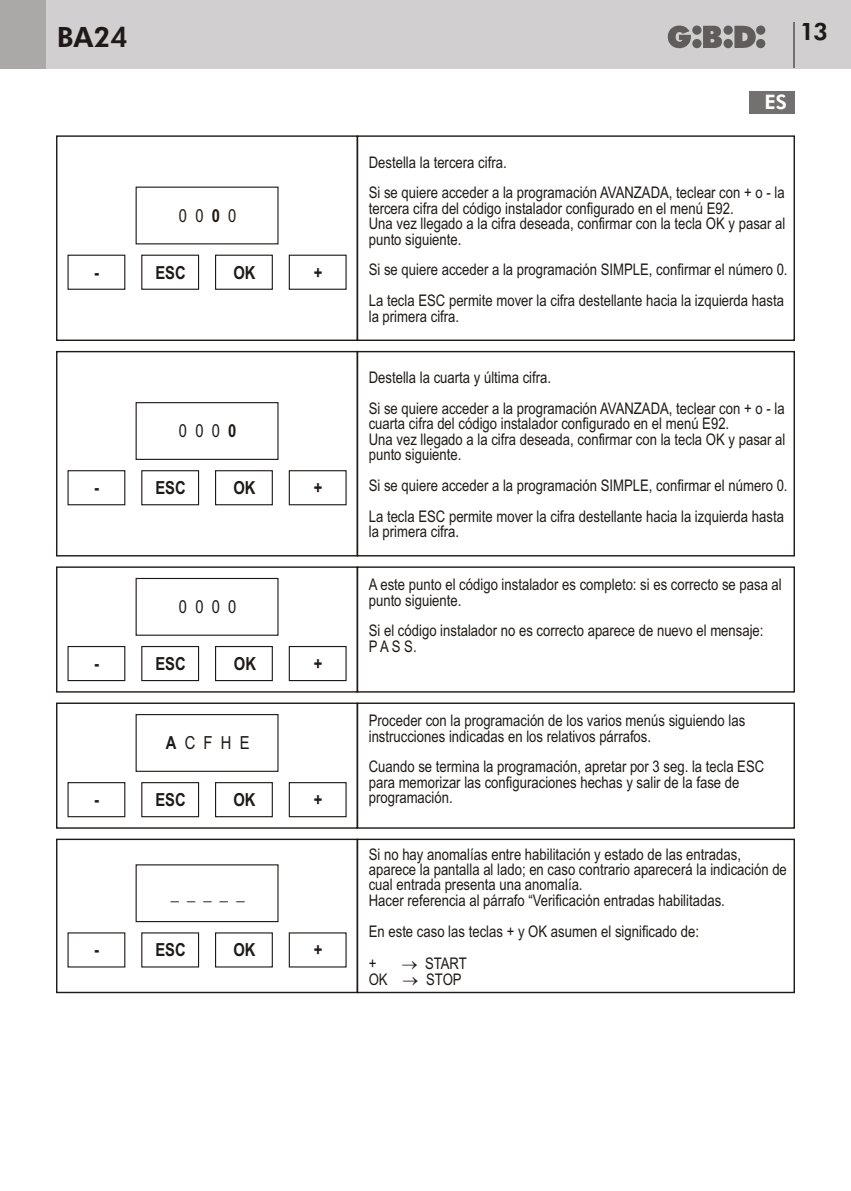
<style>
.page{position:relative;width:851px;height:1191px;background:#fff}
.page>*{position:absolute;margin:0;border:0;box-sizing:border-box;transform-origin:0 0}
.t1{font:800 28px "Futura BT";color:#1f1a17}
.t2{font:800 24px "Futura BT";color:#1f1a17}
.t3{font:800 20px "Futura BT";color:#fff}
.t4{font:700 18px "Arial Narrow";color:#1f1a17}
.t5{font:18px "Arial Narrow";color:#1f1a17}
.t6{font:16px/15.4px "Arial Narrow";color:#1f1a17}
.s1{font-weight:700}
</style>
<div class="page">
<div style="left:0;top:0;width:850px;height:68px;background:#d1cfcf"></div>
<div style="left:0;top:0;width:45px;height:68px;background:#aba8a8"></div>
<svg style="left:667px;top:26px;width:98px;height:22px"></svg>
<hr style="left:793px;top:23px;width:2px;height:45px;background:#737070">
<div style="left:748px;top:91px;width:46px;height:22px;background:#737070"></div>
<div style="left:56px;top:351px;width:302px;height:205px;border:1px solid #1f1a17"></div>
<div style="left:356px;top:351px;width:438px;height:205px;border:1px solid #1f1a17"></div>
<div style="left:135px;top:402px;width:143px;height:58px;border:1px solid #1f1a17"></div>
<div style="left:141px;top:470px;width:58px;height:35px;border:1px solid #1f1a17"></div>
<div style="left:67px;top:470px;width:58px;height:35px;border:1px solid #1f1a17"></div>
<div style="left:215px;top:470px;width:58px;height:35px;border:1px solid #1f1a17"></div>
<div style="left:289px;top:470px;width:57px;height:35px;border:1px solid #1f1a17"></div>
<div style="left:56px;top:566px;width:302px;height:126px;border:1px solid #1f1a17"></div>
<div style="left:356px;top:566px;width:438px;height:126px;border:1px solid #1f1a17"></div>
<div style="left:135px;top:578px;width:143px;height:58px;border:1px solid #1f1a17"></div>
<div style="left:141px;top:646px;width:58px;height:35px;border:1px solid #1f1a17"></div>
<div style="left:67px;top:646px;width:58px;height:35px;border:1px solid #1f1a17"></div>
<div style="left:215px;top:646px;width:58px;height:35px;border:1px solid #1f1a17"></div>
<div style="left:289px;top:646px;width:57px;height:35px;border:1px solid #1f1a17"></div>
<div style="left:56px;top:702px;width:302px;height:126px;border:1px solid #1f1a17"></div>
<div style="left:356px;top:702px;width:438px;height:126px;border:1px solid #1f1a17"></div>
<div style="left:135px;top:714px;width:143px;height:58px;border:1px solid #1f1a17"></div>
<div style="left:141px;top:782px;width:58px;height:35px;border:1px solid #1f1a17"></div>
<div style="left:67px;top:782px;width:58px;height:35px;border:1px solid #1f1a17"></div>
<div style="left:215px;top:782px;width:58px;height:35px;border:1px solid #1f1a17"></div>
<div style="left:289px;top:782px;width:57px;height:35px;border:1px solid #1f1a17"></div>
<div style="left:56px;top:838px;width:302px;height:155px;border:1px solid #1f1a17"></div>
<div style="left:356px;top:838px;width:438px;height:155px;border:1px solid #1f1a17"></div>
<div style="left:135px;top:864px;width:143px;height:58px;border:1px solid #1f1a17"></div>
<div style="left:141px;top:932px;width:58px;height:35px;border:1px solid #1f1a17"></div>
<div style="left:215px;top:932px;width:58px;height:35px;border:1px solid #1f1a17"></div>
<div style="left:56px;top:135px;width:302px;height:206px;border:1px solid #1f1a17"></div>
<div style="left:356px;top:135px;width:438px;height:206px;border:1px solid #1f1a17"></div>
<div style="left:141px;top:255px;width:58px;height:35px;border:1px solid #1f1a17"></div>
<div style="left:67px;top:255px;width:58px;height:35px;border:1px solid #1f1a17"></div>
<div style="left:215px;top:255px;width:58px;height:35px;border:1px solid #1f1a17"></div>
<div style="left:289px;top:255px;width:57px;height:35px;border:1px solid #1f1a17"></div>
<h1 class="t1" style="left:57px;top:26px;width:73px">BA24</h1>
<h2 class="t2" style="left:799px;top:22px;width:29px">13</h2>
<p class="t5" style="left:179px;top:209px;width:59px">0 0 <span class="s1">0</span> 0</p>
<p class="t4" style="left:94px;top:265px;width:6px">-</p>
<p class="t4" style="left:155px;top:265px;width:32px">ESC</p>
<p class="t4" style="left:233px;top:265px;width:24px">OK</p>
<p class="t4" style="left:314px;top:265px;width:10px">+</p>
<p class="t5" style="left:179px;top:424px;width:59px">0 0 0 <span class="s1">0</span></p>
<p class="t4" style="left:94px;top:481px;width:6px">-</p>
<p class="t4" style="left:155px;top:481px;width:32px">ESC</p>
<p class="t4" style="left:233px;top:481px;width:24px">OK</p>
<p class="t4" style="left:314px;top:481px;width:10px">+</p>
<p class="t5" style="left:179px;top:600px;width:59px">0 0 0 0</p>
<p class="t4" style="left:94px;top:657px;width:6px">-</p>
<p class="t4" style="left:155px;top:657px;width:32px">ESC</p>
<p class="t4" style="left:234px;top:657px;width:24px">OK</p>
<p class="t4" style="left:314px;top:657px;width:10px">+</p>
<p class="t5" style="left:166px;top:736px;width:85px"><span class="s1">A</span> C F H E</p>
<p class="t4" style="left:94px;top:793px;width:6px">-</p>
<p class="t4" style="left:155px;top:793px;width:32px">ESC</p>
<p class="t4" style="left:233px;top:793px;width:24px">OK</p>
<p class="t4" style="left:314px;top:793px;width:10px">+</p>
<p class="t5" style="left:171px;top:886px;width:75px">_ _ _ _ _</p>
<p class="t4" style="left:94px;top:943px;width:6px">-</p>
<p class="t4" style="left:155px;top:943px;width:32px">ESC</p>
<p class="t4" style="left:233px;top:943px;width:24px">OK</p>
<p class="t4" style="left:314px;top:943px;width:10px">+</p>
<p class="t3" style="left:764px;top:94px;width:24px">ES</p>
<p class="t6" style="left:369px;top:148px;width:417px;line-height:30.8px">Destella la tercera cifra.<br>Si se quiere acceder a la programación AVANZADA, teclear con + o - la</p>
<p class="t6" style="left:369px;top:202px;width:418px">tercera cifra del código instalador configurado en el menú E92.<br>Una vez llegado a la cifra deseada, confirmar con la tecla OK y pasar al punto siguiente.</p>
<p class="t6" style="left:369px;top:256px;width:420px;line-height:30.8px">Si se quiere acceder a la programación SIMPLE, confirmar el número 0.<br>La tecla ESC permite mover la cifra destellante hacia la izquierda hasta</p>
<p class="t6" style="left:369px;top:310px;width:92px">la primera cifra.</p>
<p class="t6" style="left:369px;top:363px;width:417px;line-height:30.8px">Destella la cuarta y última cifra.<br>Si se quiere acceder a la programación AVANZADA, teclear con + o - la</p>
<p class="t6" style="left:369px;top:417px;width:418px">cuarta cifra del código instalador configurado en el menú E92.<br>Una vez llegado a la cifra deseada, confirmar con la tecla OK y pasar al punto siguiente.</p>
<p class="t6" style="left:369px;top:471px;width:420px;line-height:30.8px">Si se quiere acceder a la programación SIMPLE, confirmar el número 0.<br>La tecla ESC permite mover la cifra destellante hacia la izquierda hasta</p>
<p class="t6" style="left:369px;top:525px;width:92px">la primera cifra.</p>
<p class="t6" style="left:369px;top:578px;width:414px">A este punto el código instalador es completo: si es correcto se pasa al punto siguiente.</p>
<p class="t6" style="left:369px;top:624px;width:396px">Si el código instalador no es correcto aparece de nuevo el mensaje:<br>PA S S.</p>
<p class="t6" style="left:369px;top:714px;width:378px">Proceder con la programación de los varios menús siguiendo las instrucciones indicadas en los relativos párrafos.</p>
<p class="t6" style="left:369px;top:760px;width:397px">Cuando se termina la programación, apretar por 3 seg. la tecla ESC para memorizar las configuraciones hechas y salir de la fase de programación.</p>
<p class="t6" style="left:369px;top:847px;width:419px">Si no hay anomalías entre habilitación y estado de las entradas, aparece la pantalla al lado; en caso contrario aparecerá la indicación de cual entrada presenta una anomalía.<br>Hacer referencia al párrafo “Verificación entradas habilitadas.</p>
<p class="t6" style="left:369px;top:916px;width:332px;line-height:32px">En este caso las teclas + y OK asumen el significado de: +</p>
<p class="t6" style="left:425px;top:956px;width:43px">START</p>
<p class="t6" style="left:369px;top:973px;width:20px">OK</p>
<p class="t6" style="left:426px;top:973px;width:37px">STOP</p>
</div>
